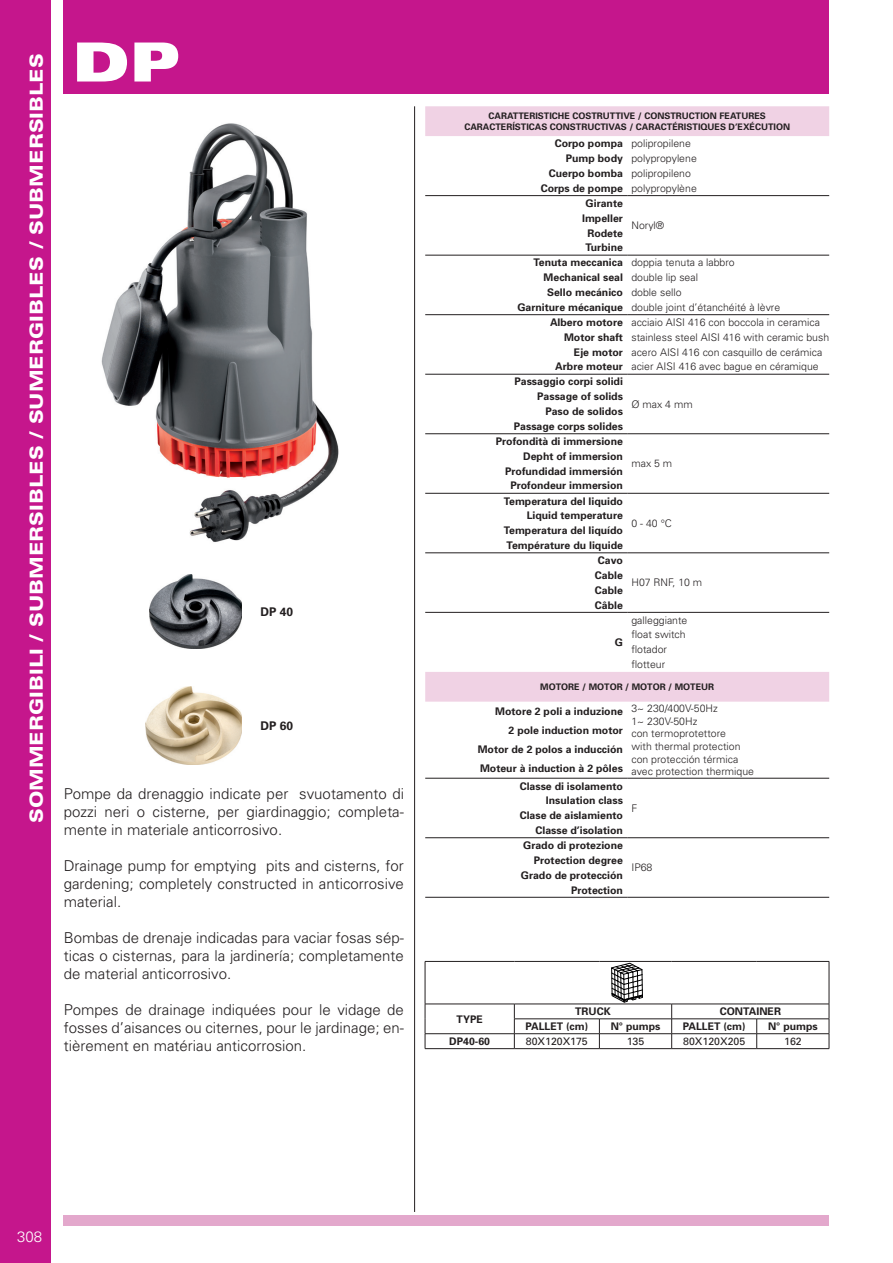
<style>
.page{position:relative;width:893px;height:1263px;background:#fff}
.page>*{position:absolute;margin:0;border:0;box-sizing:border-box;transform-origin:0 0}
.t1{font:900 expanded 54px "Univers";color:#fff}
.t2{font:900 expanded 18px "Univers";color:#fff}
.t3{font:300 15px/18px "Univers";color:#231f20;text-align:justify}
.t4{font:300 15px "Univers";color:#fff}
.t5{font:700 12px "Univers";color:#231f20}
.t6{font:700 10.5px/14.9px "Univers";color:#231f20;text-align:right}
.t7{font:300 10.5px/14.9px "Univers";color:#231f20}
.t8{font:10.5px "Univers";color:#231f20}
.t9{font:700 9px "Univers";color:#231f20}
.s1{font-weight:700}
.s2{font-weight:300}
</style>
<div class="page">
<div style="left:0;top:0;width:51px;height:1263px;background:#c5168c"></div>
<div style="left:64px;top:0;width:765px;height:94px;background:#c5168c"></div>
<img style="left:101px;top:123px;width:238px;height:419px">
<svg style="left:425px;top:106px;width:404px;height:596px"></svg>
<hr style="left:425px;top:195px;width:202px;height:1px;background:#231f20">
<hr style="left:627px;top:195px;width:202px;height:1px;background:#231f20">
<hr style="left:425px;top:255px;width:202px;height:1px;background:#231f20">
<hr style="left:627px;top:255px;width:202px;height:1px;background:#231f20">
<hr style="left:425px;top:314px;width:202px;height:1px;background:#231f20">
<hr style="left:627px;top:314px;width:202px;height:1px;background:#231f20">
<hr style="left:627px;top:374px;width:202px;height:1px;background:#231f20">
<hr style="left:425px;top:433px;width:202px;height:1px;background:#231f20">
<hr style="left:425px;top:493px;width:202px;height:1px;background:#231f20">
<hr style="left:425px;top:374px;width:202px;height:1px;background:#231f20">
<hr style="left:627px;top:433px;width:202px;height:1px;background:#231f20">
<hr style="left:627px;top:493px;width:202px;height:1px;background:#231f20">
<hr style="left:425px;top:553px;width:202px;height:1px;background:#231f20">
<hr style="left:627px;top:553px;width:202px;height:1px;background:#231f20">
<hr style="left:425px;top:612px;width:202px;height:1px;background:#231f20">
<hr style="left:627px;top:612px;width:202px;height:1px;background:#231f20">
<hr style="left:425px;top:778px;width:202px;height:1px;background:#231f20">
<hr style="left:627px;top:778px;width:202px;height:1px;background:#231f20">
<hr style="left:425px;top:837px;width:202px;height:1px;background:#231f20">
<hr style="left:627px;top:837px;width:202px;height:1px;background:#231f20">
<hr style="left:425px;top:897px;width:202px;height:1px;background:#231f20">
<hr style="left:627px;top:897px;width:202px;height:1px;background:#231f20">
<img style="left:146px;top:686px;width:96px;height:78px">
<img style="left:149px;top:574px;width:93px;height:74px">
<div style="left:64px;top:1215px;width:765px;height:11px;background:#e3a8cc"></div>
<hr style="left:414px;top:106px;width:1px;height:1106px;background:#231f20">
<svg style="left:425px;top:961px;width:405px;height:88px"></svg>
<h2 class="t2" style="left:26px;top:823px;width:768px;rotate:-90deg">SOMMERGIBILI / SUBMERSIBLES / SUMERGIBLES / SUBMERSIBLES</h2>
<h1 class="t1" style="left:72px;top:30px;width:110px">DP</h1>
<p class="t5" style="left:261px;top:605px;width:34px">DP 40</p>
<p class="t5" style="left:261px;top:718px;width:34px">DP 60</p>
<h3 class="t3" style="left:64px;top:785px;width:342px">Pompe da drenaggio indicate per svuotamento di pozzi neri o cisterne, per giardinaggio; completa&shy;mente in materiale anticorrosivo.</h3>
<h3 class="t3" style="left:64px;top:857px;width:342px">Drainage pump for emptying pits and cisterns, for gardening; completely constructed in anticorrosive material.</h3>
<h3 class="t3" style="left:64px;top:929px;width:342px">Bombas de drenaje indicadas para vaciar fosas sép&shy;ticas o cisternas, para la jardinería; completamente de material anticorrosivo.</h3>
<h3 class="t3" style="left:64px;top:1001px;width:342px">Pompes de drainage indiquées pour le vidage de fosses d’aisances ou citernes, pour le jardinage; en&shy;tièrement en matériau anticorrosion.</h3>
<p class="t9" style="left:489px;top:110px;width:13px">CARATTERI</p>
<p class="t9" style="left:538px;top:110px;width:60px">STICHE COSTRUTTI</p>
<p class="t9" style="left:623px;top:110px;width:54px">VE / CONSTRU</p>
<p class="t9" style="left:689px;top:110px;width:13px">CTION</p>
<p class="t9" style="left:719px;top:110px;width:7px">FEATURE</p>
<p class="t9" style="left:760px;top:110px;width:8px">S</p>
<p class="t9" style="left:464px;top:121px;width:14px">CARA</p>
<p class="t9" style="left:489px;top:121px;width:13px">CTER</p>
<p class="t9" style="left:512px;top:121px;width:71px">ÍSTI CAS CON STRU</p>
<p class="t9" style="left:594px;top:121px;width:55px">CTI VAS / CARA</p>
<p class="t9" style="left:661px;top:121px;width:12px">CTÉRI</p>
<p class="t9" style="left:686px;top:121px;width:82px">STIQUES D’EXÉCUTION</p>
<p class="t7" style="left:555px;top:136px;width:138px"><span class="s1">Corpo pompa</span> polipropilene</p>
<p class="t7" style="left:566px;top:151px;width:133px"><span class="s1">Pump body</span> polypropylene</p>
<p class="t7" style="left:549px;top:166px;width:144px"><span class="s1">Cuerpo bomba</span> polipropileno</p>
<p class="t7" style="left:541px;top:181px;width:158px"><span class="s1">Corps de pompe</span> polypropylène</p>
<p class="t6" style="left:586px;top:196px;width:39px">Girante</p>
<p class="t7" style="left:631px;top:218px;width:34px">Noryl®</p>
<p class="t6" style="left:582px;top:211px;width:42px">Impeller</p>
<p class="t6" style="left:587px;top:225px;width:37px">Rodete</p>
<p class="t6" style="left:585px;top:240px;width:39px">Turbine</p>
<p class="t7" style="left:533px;top:255px;width:203px"><span class="s1">Tenuta meccanica</span> doppia tenuta a labbro</p>
<p class="t6" style="left:544px;top:270px;width:156px">Mechanical seal <span class="s2">double lip seal</span></p>
<p class="t6" style="left:547px;top:285px;width:136px">Sello mecánico <span class="s2">doble sello</span></p>
<p class="t7" style="left:517px;top:300px;width:264px"><span class="s1">Garniture mécanique</span> double joint d’étanchéité à lèvre</p>
<p class="t7" style="left:550px;top:315px;width:271px"><span class="s1">Albero motore</span> acciaio AISI 416 con boccola in ceramica</p>
<p class="t7" style="left:564px;top:330px;width:267px"><span class="s1">Motor shaft</span> stainless steel AISI 416 with ceramic bush</p>
<p class="t7" style="left:574px;top:344px;width:250px"><span class="s1">Eje motor</span> acero AISI 416 con casquillo de cerámica</p>
<p class="t7" style="left:555px;top:359px;width:265px"><span class="s1">Arbre moteur</span> acier AISI 416 avec bague en céramique</p>
<p class="t6" style="left:514px;top:374px;width:110px">Passaggio corpi solidi</p>
<p class="t7" style="left:631px;top:397px;width:63px">Ø max 4 mm</p>
<p class="t6" style="left:496px;top:389px;width:129px">Passage of solids<br>Paso de solidos<br>Passage corps solides<br>Profondità di immersione</p>
<p class="t6" style="left:504px;top:449px;width:121px">Depht of immersion<br>Profundidad immersión<br>Profondeur immersion<br>Temperatura del liquido</p>
<p class="t6" style="left:504px;top:508px;width:121px">Liquid temperature<br>Temperatura del liquído<br>Température du liquide<br>Cavo</p>
<p class="t6" style="left:595px;top:568px;width:30px;text-align:justify">Cable Cable Câble</p>
<p class="t6" style="left:615px;top:635px;width:10px">G</p>
<p class="t7" style="left:631px;top:456px;width:42px">max 5 m</p>
<p class="t7" style="left:631px;top:516px;width:42px">0 - 40 °C</p>
<p class="t7" style="left:631px;top:575px;width:72px">H07 RNF, 10 m</p>
<p class="t7" style="left:631px;top:612px;width:58px">galleggiante float switch flotador flotteur</p>
<p class="t9" style="left:540px;top:681px;width:16px">MOTORE</p>
<p class="t9" style="left:582px;top:681px;width:23px">/ MOTOR</p>
<p class="t9" style="left:625px;top:681px;width:23px">/ MOTOR</p>
<p class="t9" style="left:668px;top:681px;width:23px">/ MOTEUR</p>
<p class="t7" style="left:631px;top:706px;width:88px;line-height:9.8px;text-indent:-136px"><span class="s1">Motore 2 poli a induzione</span> 3~ 230/400V-50Hz<br>1~ 230V-50Hz</p>
<p class="t7" style="left:631px;top:727px;width:124px;line-height:12.6px">con termoprotettore<br>with thermal protection con protección térmica avec protection thermique</p>
<p class="t6" style="left:478px;top:721px;width:147px;line-height:19px;text-align:justify;text-indent:31px">2 pole induction motor Motor de 2 polos a inducción Moteur à induction à 2 pôles</p>
<p class="t6" style="left:520px;top:778px;width:105px">Classe di isolamento</p>
<p class="t6" style="left:520px;top:793px;width:105px">Insulation class<br>Clase de aislamiento<br>Classe d’isolation<br>Grado di protezione</p>
<p class="t6" style="left:521px;top:853px;width:104px">Protection degree<br>Grado de protección<br>Protection</p>
<p class="t7" style="left:631px;top:801px;width:7px">F</p>
<p class="t7" style="left:631px;top:860px;width:23px">IP68</p>
<p class="t6" style="left:457px;top:1011px;width:21px">TYPE</p>
<p class="t6" style="left:575px;top:1004px;width:8px">TRU</p>
<p class="t6" style="left:597px;top:1004px;width:16px">CK</p>
<p class="t6" style="left:720px;top:1004px;width:15px">CONTAINER</p>
<p class="t6" style="left:525px;top:1019px;width:8px">PALLET</p>
<p class="t6" style="left:566px;top:1019px;width:24px">(cm)</p>
<p class="t6" style="left:611px;top:1019px;width:51px">N° pumps</p>
<p class="t6" style="left:683px;top:1019px;width:8px">PALLET</p>
<p class="t6" style="left:723px;top:1019px;width:24px">(cm)</p>
<p class="t6" style="left:768px;top:1019px;width:51px">N° pumps</p>
<p class="t6" style="left:449px;top:1034px;width:42px">DP40-60</p>
<p class="t8" style="left:526px;top:1035px;width:63px">80X120X175</p>
<p class="t8" style="left:627px;top:1035px;width:19px">135</p>
<p class="t8" style="left:683px;top:1035px;width:63px">80X120X205</p>
<p class="t8" style="left:784px;top:1035px;width:19px">162</p>
<h3 class="t4" style="left:17px;top:1228px;width:27px">308</h3>
</div>
